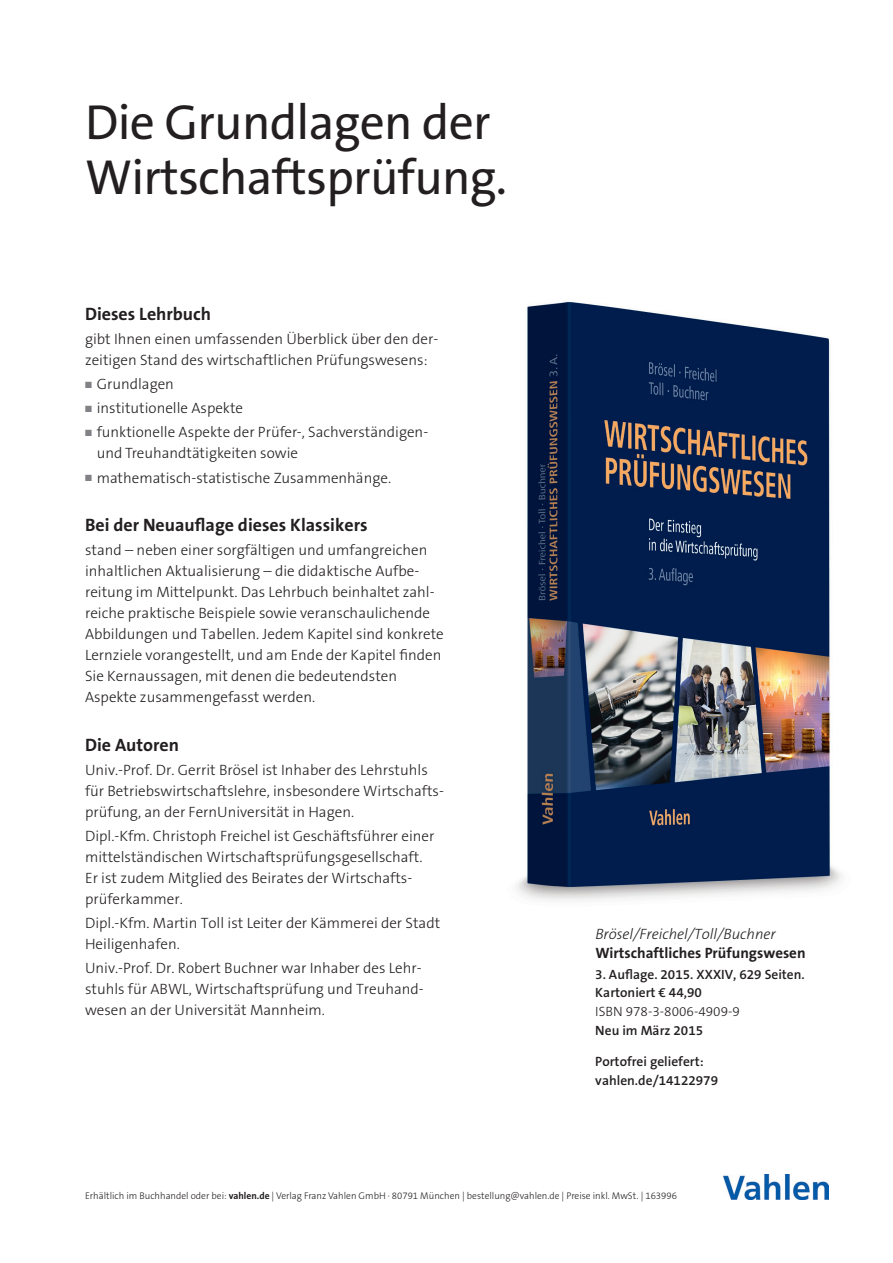
<style>
.page{position:relative;width:893px;height:1263px;background:#fff}
.page>*{position:absolute;margin:0;border:0;box-sizing:border-box;transform-origin:0 0}
.t1{font:49.5px/55.5px "The Sans B5 Plain";letter-spacing:-.015em;color:#231f20}
.t2{font:700 18px "The Sans B7";color:#231f20}
.t3{font:300 15px/21px "The Sans B3";color:#231f20}
.t4{font:700 15px "The Sans B7";color:#231f20}
.t5{font:italic 300 15px "The Sans B3";color:#231f20}
.t6{font:600 13.5px/18.8px "The Sans B6";color:#231f20}
.t7{font:300 13.5px "The Sans B3";color:#231f20}
.t8{font:300 9.75px "The Sans B3";color:#231f20}
.s1{color:#808285}
.s2{font-family:"The Sans B7";font-weight:700}
</style>
<div class="page">
<img style="left:723px;top:1174px;width:106px;height:26px">
<img style="left:516px;top:301px;width:325px;height:600px">
<h1 class="t1" style="left:85px;top:96px;width:424px">Die Grundlagen der<br>Wirtschaftsprüfung.</h1>
<p class="t2" style="left:85px;top:304px;width:128px">Dieses Lehrbuch</p>
<p class="t3" style="left:85px;top:329px;width:355px">gibt Ihnen einen umfassenden Überblick über den der&shy;zeitigen Stand des wirtschaftlichen Prüfungswesens:</p>
<p class="t3" style="left:85px;top:374px;width:90px"><span class="s1">■</span> Grundlagen</p>
<p class="t3" style="left:85px;top:398px;width:160px"><span class="s1">■</span> institutionelle Aspekte</p>
<p class="t3" style="left:97px;top:422px;width:333px;text-indent:-12px"><span class="s1">■</span> funktionelle Aspekte der Prüfer-, Sachverständigen&shy;und Treuhandtätigkeiten sowie</p>
<p class="t3" style="left:85px;top:468px;width:308px"><span class="s1">■</span> mathematisch-statistische Zusammenhänge.</p>
<p class="t2" style="left:85px;top:515px;width:284px">Bei der Neuauflage dieses Klassikers</p>
<p class="t3" style="left:85px;top:540px;width:360px">stand – neben einer sorgfältigen und umfangreichen inhaltlichen Aktualisierung – die didaktische Aufbe&shy;reitung im Mittelpunkt. Das Lehrbuch beinhaltet zahl&shy;reiche praktische Beispiele sowie veranschaulichende Abbildungen und Tabellen. Jedem Kapitel sind konkrete Lernziele vorangestellt, und am Ende der Kapitel finden Sie Kernaussagen, mit denen die bedeutendsten Aspekte zusammengefasst werden.</p>
<p class="t2" style="left:85px;top:735px;width:96px">Die Autoren</p>
<p class="t3" style="left:85px;top:760px;width:360px">Univ.-Prof. Dr. Gerrit Brösel ist Inhaber des Lehrstuhls für Betriebswirtschaftslehre, insbesondere Wirtschafts&shy;prüfung, an der FernUniversität in Hagen.</p>
<p class="t3" style="left:85px;top:826px;width:351px">Dipl.-Kfm. Christoph Freichel ist Geschäftsführer einer mittelständischen Wirtschaftsprüfungsgesellschaft.<br>Er ist zudem Mitglied des Beirates der Wirtschafts&shy;prüferkammer.</p>
<p class="t3" style="left:85px;top:913px;width:357px">Dipl.-Kfm. Martin Toll ist Leiter der Kämmerei der Stadt<br>Heiligenhafen.</p>
<p class="t3" style="left:85px;top:958px;width:339px;text-align:justify">Univ.-Prof. Dr. Robert Buchner war Inhaber des Lehr&shy;stuhls für ABWL, Wirtschaftsprüfung und Treuhand&shy;wesen an der Universität Mannheim.</p>
<p class="t5" style="left:595px;top:926px;width:182px">Brösel/Freichel/Toll/Buchner</p>
<p class="t4" style="left:595px;top:945px;width:212px">Wirtschaftliches Prüfungswesen</p>
<p class="t6" style="left:595px;top:965px;width:211px">3. Auflage. 2015. XXXIV, 629 Seiten.<br>Kartoniert € 44,90</p>
<p class="t7" style="left:595px;top:1004px;width:146px">ISBN 978-3-8006-4909-9</p>
<p class="t6" style="left:595px;top:1021px;width:109px">Neu im März 2015</p>
<p class="t6" style="left:595px;top:1053px;width:124px">Portofrei geliefert: vahlen.de/14122979</p>
<p class="t8" style="left:85px;top:1190px;width:593px">Erhältlich im Buchhandel oder bei: <span class="s2">vahlen.de</span> | Verlag Franz Vahlen GmbH · 80791 München | bestellung@vahlen.de | Preise inkl. MwSt. | 163996</p>
</div>
